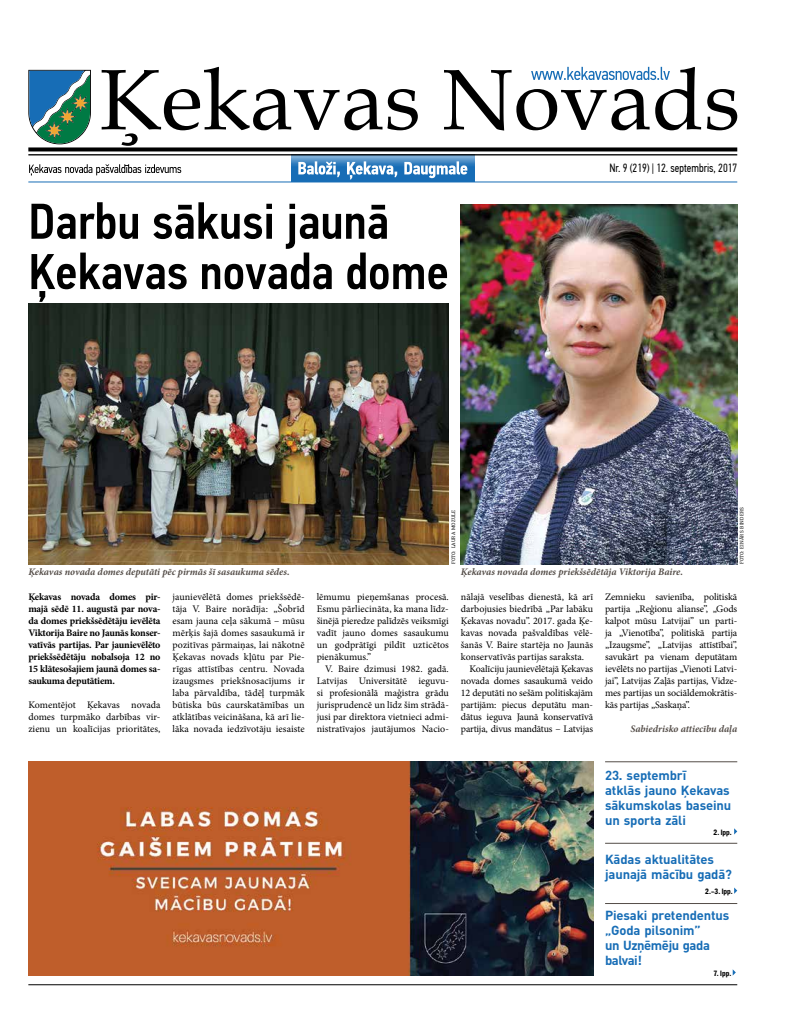
<style>
.page{position:relative;width:794px;height:1021px;background:#fff}
.page>*{position:absolute;margin:0;border:0;box-sizing:border-box;transform-origin:0 0}
.t1{font:500 50.3px/50.3px "PF Din Text Cond Pro";color:#000}
.t2{font:700 13px/15px "DIN Pro";letter-spacing:-.01em;color:#176db6}
.t3{font:12px "PF Din Text Cond Pro";color:#000;scale:.9 1}
.t4{font:10px/12px "Minion Pro";letter-spacing:-.005em;color:#000;text-align:justify}
.t5{font:700 10px/12px "Minion Pro";letter-spacing:-.02em;color:#000;text-align:justify}
.t6{font:italic 700 10px "Minion Pro";letter-spacing:-.005em;color:#544d48}
.t7{font:600 condensed 8px "Franklin Gothic";color:#000;scale:.95 1}
.t8{font:5px "PF Centro Slab Pro";letter-spacing:.02em;color:#000}
</style>
<div class="page">
<hr style="left:28px;top:984px;width:709px;height:1px;background:#000">
<div style="left:291px;top:154px;width:183px;height:28px;background:#176db6"></div>
<svg style="left:102px;top:67px;width:635px;height:79px"></svg>
<svg style="left:531px;top:67px;width:139px;height:13px"></svg>
<div style="left:30px;top:149px;width:719px;height:19px;background:#fff;opacity:.75"></div>
<svg style="left:28px;top:147px;width:709px;height:4px;background:#1e1e1e"></svg>
<hr style="left:28px;top:154px;width:709px;height:1px;background:#000">
<svg style="left:298px;top:161px;width:169px;height:18px"></svg>
<svg style="left:29px;top:164px;width:152px;height:12px"></svg>
<hr style="left:28px;top:181px;width:709px;height:1px;background:#176db6">
<svg style="left:28px;top:70px;width:63px;height:74px"></svg>
<img style="left:28px;top:761px;width:565px;height:214px">
<img style="left:461px;top:204px;width:276px;height:360px">
<img style="left:28px;top:303px;width:421px;height:261px">
<svg style="left:732px;top:969px;width:4px;height:6px"></svg>
<svg style="left:734px;top:828px;width:3px;height:6px"></svg>
<svg style="left:734px;top:887px;width:3px;height:6px"></svg>
<hr style="left:605px;top:843px;width:132px;height:1px;background:#544d48">
<hr style="left:605px;top:761px;width:132px;height:1px;background:#544d48">
<hr style="left:605px;top:903px;width:132px;height:1px;background:#544d48">
<h1 class="t1" style="left:28px;top:197px;width:422px">Darbu sākusi jaunā<br>Ķekavas novada dome</h1>
<p class="t3" style="left:609px;top:161px;width:144px">Nr. 9 (219) | 12. septembris, 2017</p>
<p class="t8" style="left:450px;top:564px;width:56px;rotate:-90deg">FOTO: LAURA MOZULE</p>
<p class="t8" style="left:738px;top:564px;width:58px;rotate:-90deg">FOTO: EINĀRS BINDERS</p>
<p class="t6" style="left:28px;top:564px;width:263px">Ķekavas novada domes deputāti pēc pirmās šī sasaukuma sēdes.</p>
<p class="t6" style="left:461px;top:564px;width:223px">Ķekavas novada domes priekšsēdētāja Viktorija Baire.</p>
<p class="t5" style="left:28px;top:591px;width:134px">Ķekavas novada domes pir&shy;majā sēdē 11. augustā par nova&shy;da domes priekšsēdētāju ievēlēta Viktorija Baire no Jaunās konser&shy;vatīvās partijas. Par jaunievēlēto priekšsēdētāju nobalsoja 12 no 15 klātesošajiem jaunā domes sa&shy;saukuma deputātiem.</p>
<p class="t4" style="left:28px;top:699px;width:134px">Komentējot Ķekavas novada domes turpmāko darbības vir&shy;zienu un koalīcijas prioritātes,</p>
<p class="t4" style="left:172px;top:591px;width:134px">jaunievēlētā domes priekšsēdē&shy;tāja V. Baire norādīja: „Šobrīd esam jauna ceļa sākumā – mūsu mērķis šajā domes sasaukumā ir pozitīvas pārmaiņas, lai nākotnē Ķekavas novads kļūtu par Pie&shy;rīgas attīstības centru. Novada izaugsmes priekšnosacījums ir laba pārvaldība, tādēļ turpmāk būtiska būs caurskatāmības un atklātības veicināšana, kā arī lie&shy;lāka novada iedzīvotāju iesaiste</p>
<p class="t4" style="left:317px;top:591px;width:134px">lēmumu pieņemšanas procesā.<br>Esmu pārliecināta, ka mana līdz&shy;šinējā pieredze palīdzēs veiksmīgi vadīt jauno domes sasaukumu un godprātīgi pildīt uzticētos pienākumus.”</p>
<p class="t4" style="left:317px;top:663px;width:134px;text-indent:8px">V. Baire dzimusi 1982. gadā.<br>Latvijas Universitātē ieguvu&shy;si profesionālā maģistra grādu jurisprudencē un līdz šim strādā&shy;jusi par direktora vietnieci admi&shy;nistratīvajos jautājumos Nacio-</p>
<p class="t4" style="left:461px;top:591px;width:134px">nālajā veselības dienestā, kā arī</p>
<p class="t4" style="left:461px;top:603px;width:134px">darbojusies biedrībā „Par labāku</p>
<p class="t4" style="left:461px;top:615px;width:134px">Ķekavas novadu”. 2017. gada Ķe-</p>
<p class="t4" style="left:461px;top:627px;width:134px">kavas novada pašvaldības vēlē-</p>
<p class="t4" style="left:461px;top:639px;width:134px">šanās V. Baire startēja no Jaunās</p>
<p class="t4" style="left:461px;top:651px;width:125px">konservatīvās partijas saraksta.</p>
<p class="t4" style="left:469px;top:663px;width:125px">Koalīciju jaunievēlētajā Ķekavas</p>
<p class="t4" style="left:461px;top:675px;width:134px">novada domes sasaukumā veido</p>
<p class="t4" style="left:461px;top:687px;width:134px">12 deputāti no sešām politiskajām</p>
<p class="t4" style="left:461px;top:699px;width:134px">partijām: piecus deputātu man-</p>
<p class="t4" style="left:461px;top:711px;width:134px">dātus ieguva Jaunā konservatīvā</p>
<p class="t4" style="left:461px;top:723px;width:134px">partija, divus mandātus – Latvijas</p>
<p class="t4" style="left:605px;top:591px;width:134px">Zemnieku savienība, politiskā partija „Reģionu alianse”, „Gods kalpot mūsu Latvijai” un parti&shy;ja „Vienotība”, politiskā partija „Izaugsme”, „Latvijas attīstībai”, savukārt pa vienam deputātam ievēlēts no partijas „Vienoti Latvi&shy;jai”, Latvijas Zaļās partijas, Vidze&shy;mes partijas un sociāldemokrātis&shy;kās partijas „Saskaņa”.</p>
<p class="t6" style="left:630px;top:722px;width:108px">Sabiedrisko attiecību daļa</p>
<h2 class="t2" style="left:605px;top:767px;width:128px">23. septembrī<br>atklās jauno Ķekavas sākumskolas baseinu un sporta zāli</h2>
<p class="t7" style="left:713px;top:826px;width:21px">2. lpp.</p>
<h2 class="t2" style="left:605px;top:851px;width:128px">Kādas aktualitātes jaunajā mācību gadā?</h2>
<p class="t7" style="left:705px;top:885px;width:30px">2.–3. lpp.</p>
<h2 class="t2" style="left:605px;top:907px;width:126px">Piesaki pretendentus „Goda pilsonim”<br>un Uzņēmēju gada balvai!</h2>
<p class="t7" style="left:713px;top:967px;width:20px">7. lpp.</p>
</div>
